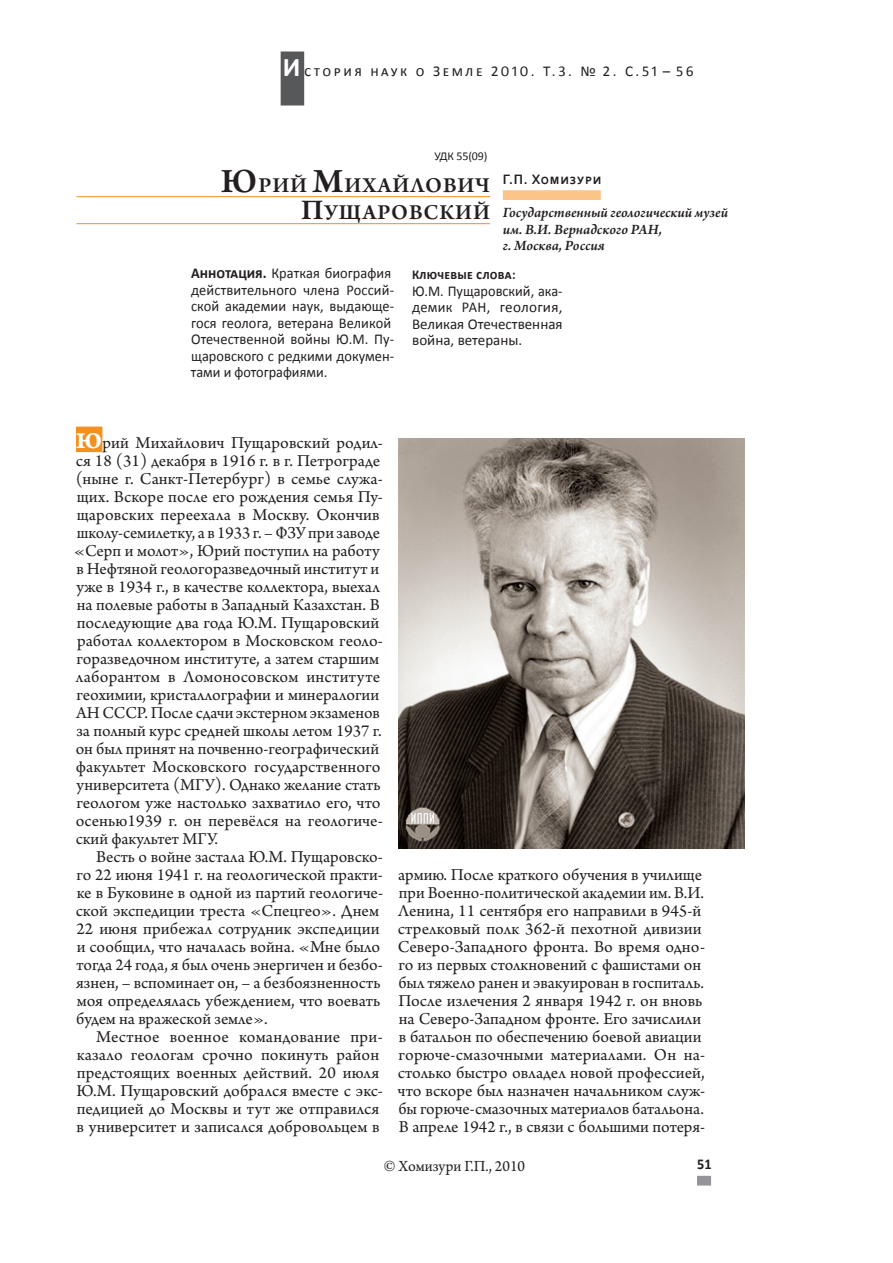
<style>
.page{position:relative;width:893px;height:1263px;background:#fff}
.page>*{position:absolute;margin:0;border:0;box-sizing:border-box;transform-origin:0 0}
.t1{font:600 22.5px/27px "Arno Pro";letter-spacing:.035em;color:#231f20;text-align:right}
.t2{font:17.55px/18px "Arno Pro";color:#231f20}
.t3{font:16.35px "Arno Pro";color:#231f20}
.t4{font:15px/16.5px "Calibri";letter-spacing:.005em;color:#231f20;scale:.96 1}
.t5{font:15px/16.5px "Calibri";letter-spacing:.005em;color:#231f20;text-align:justify;scale:.95 1}
.t6{font:italic 600 15px/16.5px "Arno Pro";letter-spacing:-.005em;color:#231f20}
.t7{font:15px "Calibri";letter-spacing:.17em;color:#231f20}
.t8{font:700 15px "Calibri";color:#231f20;scale:.95 1}
.t9{font:700 14.25px "Corbel";letter-spacing:.06em;color:#231f20;scale:.95 1}
.t10{font:700 13.5px "Calibri";letter-spacing:.02em;color:#231f20;scale:.95 1}
.t11{font:12px "Calibri";color:#231f20}
.s1{font-weight:700;font-size:27px;color:#fff}
.s2{font-size:36px}
.s3{font-size:30px}
.s4{font-weight:700}
.s5{font-family:"Arno Pro Bold Caption";font-size:24px;color:#fff}
</style>
<div class="page">
<div style="left:697px;top:1176px;width:14px;height:9px;background:#939598"></div>
<hr style="left:77px;top:196px;width:413px;height:1px;background:#f69a33">
<hr style="left:77px;top:223px;width:413px;height:1px;background:#f69a33">
<div style="left:503px;top:190px;width:98px;height:10px;background:#fbc488"></div>
<div style="left:281px;top:51px;width:23px;height:54px;background:#57585a"></div>
<div style="left:76px;top:427px;width:26px;height:25px;background:#f4901d"></div>
<img style="left:399px;top:439px;width:345px;height:409px">
<p class="t7" style="left:283px;top:61px;width:412px"><span class="s1">И</span>стория наук о Земле 2010. Т.3. № 2. C.51 – 56</p>
<p class="t11" style="left:434px;top:149px;width:54px">УДК 55(09)</p>
<p class="t1" style="left:221px;top:173px;width:271px"><span class="s2">Ю</span>РИЙ <span class="s2">М</span>ИХАЙЛОВИЧ<br><span class="s3">П</span>УЩАРОВСКИЙ</p>
<p class="t9" style="left:503px;top:170px;width:105px">Г.П. Хомизури</p>
<p class="t6" style="left:503px;top:205px;width:227px">Государственный геологический музей им. В.И. Вернадского РАН,<br>г. Москва, Россия</p>
<p class="t4" style="left:191px;top:264px;width:213px"><span class="s4">Аннотация.</span> Краткая биография действительного члена Россий&shy;ской академии наук, выдающе&shy;гося геолога, ветерана Великой<br>Отечественной войны Ю.М. Пу&shy;щаровского с редкими докумен&shy;тами и фотографиями.</p>
<p class="t10" style="left:412px;top:266px;width:110px">Ключевые слова:</p>
<p class="t5" style="left:412px;top:282px;width:160px">Ю.М. Пущаровский, ака&shy;демик РАН, геология, Великая Отечественная война, ветераны.</p>
<p class="t2" style="left:74px;top:435px;width:311px"><span class="s5">Ю</span>рий Михайлович Пущаровский родил&shy;ся 18 (31) декабря в 1916 г. в г. Петрограде (ныне г. Санкт-Петербург) в семье служа&shy;щих. Вскоре после его рождения семья Пу&shy;щаровских переехала в Москву. Окончив школу-семилетку, а в 1933 г. – ФЗУ при заводе «Серп и молот», Юрий поступил на работу в Нефтяной геологоразведочный институт и уже в 1934 г., в качестве коллектора, выехал на полевые работы в Западный Казахстан. В последующие два года Ю.М. Пущаровский работал коллектором в Московском геоло&shy;горазведочном институте, а затем старшим лаборантом в Ломоносовском институте геохимии, кристаллографии и минералогии АН СССР. После сдачи экстерном экзаменов за полный курс средней школы летом 1937 г. он был принят на почвенно-географический факультет Московского государственного университета (МГУ). Однако желание стать геологом уже настолько захватило его, что осенью1939 г. он перевёлся на геологиче&shy;ский факультет МГУ.</p>
<p class="t2" style="left:76px;top:849px;width:309px;text-indent:20px">Весть о войне застала Ю.М. Пущаровско&shy;го 22 июня 1941 г. на геологической практи&shy;ке в Буковине в одной из партий геологиче&shy;ской экспедиции треста «Спецгео». Днем 22 июня прибежал сотрудник экспедиции и сообщил, что началась война. «Мне было тогда 24 года, я был очень энергичен и безбо&shy;язнен, – вспоминает он, – а безбоязненность моя определялась убеждением, что воевать будем на вражеской земле».</p>
<p class="t2" style="left:76px;top:1029px;width:308px;text-indent:20px">Местное военное командование при&shy;казало геологам срочно покинуть район предстоящих военных действий. 20 июля Ю.М. Пущаровский добрался вместе с экс&shy;педицией до Москвы и тут же отправился в университет и записался добровольцем в</p>
<p class="t2" style="left:398px;top:867px;width:309px">армию. После краткого обучения в училище при Военно-политической академии им. В.И.<br>Ленина, 11 сентября его направили в 945-й стрелковый полк 362-й пехотной дивизии Северо-Западного фронта. Во время одно&shy;го из первых столкновений с фашистами он был тяжело ранен и эвакуирован в госпиталь.<br>После излечения 2 января 1942 г. он вновь на Северо-Западном фронте. Его зачислили в батальон по обеспечению боевой авиации горюче-смазочными материалами. Он на&shy;столько быстро овладел новой профессией, что вскоре был назначен начальником служ&shy;бы горюче-смазочных материалов батальона.<br>В апреле 1942 г., в связи с большими потеря-</p>
<p class="t3" style="left:384px;top:1157px;width:143px">© Хомизури Г.П., 2010</p>
<p class="t8" style="left:697px;top:1155px;width:17px">51</p>
</div>
